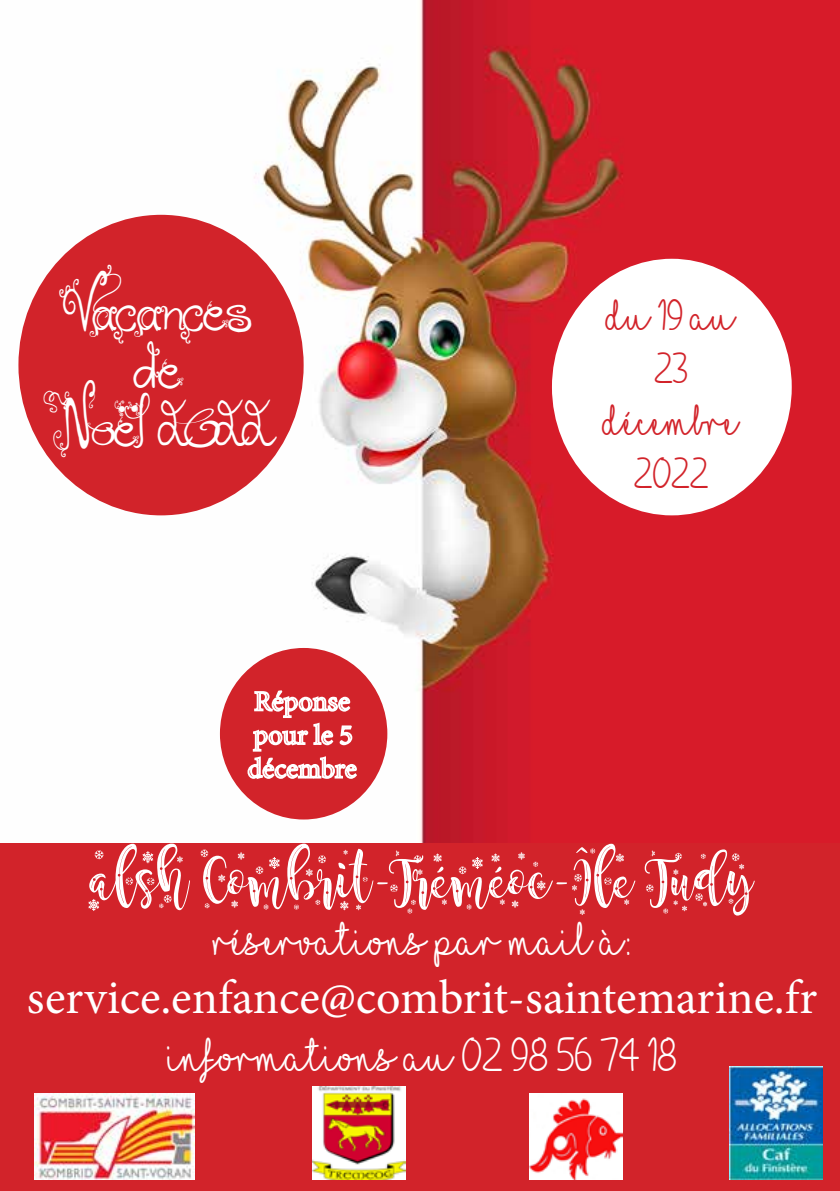
<style>
.page{position:relative;width:840px;height:1191px;background:#fff}
.page>*{position:absolute;margin:0;border:0;box-sizing:border-box;transform-origin:0 0}
.t1{font:72px "Snowballs";color:#fff}
.t2{font:48px/57.6px "I Love Christmas";color:#fff;text-align:center}
.t3{font:48px/57.6px "Holiday Home";color:#fff;text-align:center}
.t4{font:44px/52.8px "I Love Christmas";color:#d2232a;text-align:center}
.s1{font-family:"Minion Pro"}
</style>
<div class="page">
<img style="left:22px;top:0;width:817px;height:843px">
<div style="left:0;top:843px;width:839px;height:348px;background:#d2232a"></div>
<div style="left:18px;top:215px;width:285px;height:300px;background:#d2232a;border-radius:50%"></div>
<div style="left:551px;top:259px;width:240px;height:256px;background:#fff;border-radius:50%"></div>
<img style="left:34px;top:1093px;width:160px;height:86px">
<img style="left:312px;top:1086px;width:93px;height:93px">
<img style="left:529px;top:1093px;width:93px;height:86px">
<img style="left:729px;top:1066px;width:93px;height:113px">
<div style="left:220px;top:648px;width:167px;height:171px;background:#d2232a;border-radius:50%"></div>
<svg style="left:247px;top:690px;width:110px;height:90px"></svg>
<p class="t3" style="left:64px;top:285px;width:207px">Vacances de<br>Noël 2022</p>
<p class="t4" style="left:603px;top:290px;width:137px">Du 19 au<br>23 décembre<br>2022</p>
<p class="t1" style="left:90px;top:841px;width:664px">alsh Combrit-Tréméoc-Île Tudy</p>
<p class="t2" style="left:27px;top:911px;width:791px">Réservations par mail à: <span class="s1">service.enfance@combrit-saintemarine.fr<br></span>Informations au 02 98 56 74 18</p>
</div>
